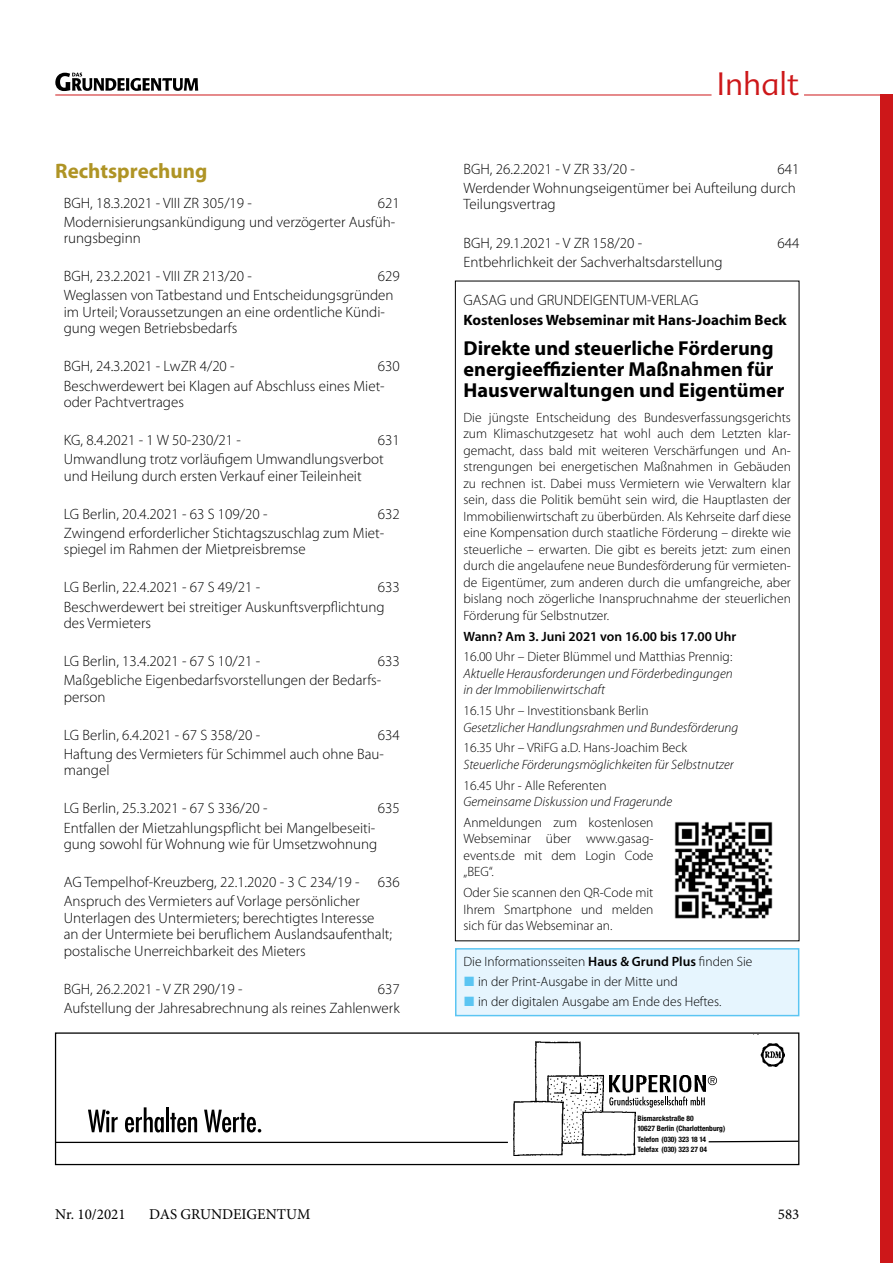
<style>
.page{position:relative;width:893px;height:1263px;background:#fff}
.page>*{position:absolute;margin:0;border:0;box-sizing:border-box;transform-origin:0 0}
.t1{font:300 31.5px "Advert";color:#cd1719}
.t2{font:700 21px "Myriad Pro";color:#af9425}
.t3{font:700 20.25px/21px "Myriad Pro";color:#000}
.t4{font:300 15px/19px "Myriad Pro";color:#000}
.t5{font:700 15px "Myriad Pro";color:#000}
.t6{font:15px "Minion Pro";color:#000}
.t7{font:300 13.5px/16.5px "Myriad Pro";color:#000;text-align:justify}
.t8{font:italic 300 13.5px/16.5px "Myriad Pro";color:#000}
.t9{font:600 13.5px "Myriad Pro";color:#000}
.t10{font:700 condensed 7.5px/10.5px "Helvetica Neue LT";color:#000}
.s1{font-weight:600}
.s2{color:#5bc5f2}
</style>
<div class="page">
<div style="left:880px;top:95px;width:13px;height:1168px;background:#cd1719"></div>
<svg style="left:55px;top:73px;width:143px;height:18px"></svg>
<hr style="left:55px;top:95px;width:656px;height:1px;background:#cd1719">
<hr style="left:804px;top:95px;width:89px;height:1px;background:#cd1719">
<div style="left:455px;top:948px;width:344px;height:68px;background:#e6f5fe;border:2px solid #5bc5f2"></div>
<img style="left:753px;top:1034px;width:32px;height:32px">
<div style="left:55px;top:1032px;width:744px;height:133px;border:1px solid #000"></div>
<svg style="left:88px;top:1110px;width:30px;height:22px"></svg>
<svg style="left:125px;top:1107px;width:39px;height:25px"></svg>
<hr style="left:166px;top:1107px;width:3px;height:25px;background:#000">
<svg style="left:170px;top:1113px;width:27px;height:19px"></svg>
<svg style="left:204px;top:1110px;width:57px;height:22px"></svg>
<img style="left:513px;top:1042px;width:122px;height:113px">
<img style="left:610px;top:1076px;width:95px;height:16px">
<svg style="left:609px;top:1096px;width:96px;height:11px"></svg>
<svg style="left:55px;top:1140px;width:744px;height:4px"></svg>
<svg style="left:708px;top:1076px;width:9px;height:9px"></svg>
<img style="left:674px;top:821px;width:99px;height:98px">
<h2 class="t2" style="left:55px;top:158px;width:154px">Rechtsprechung</h2>
<p class="t4" style="left:64px;top:193px;width:190px">BGH, 18.3.2021 - VIII ZR 305/19 -</p>
<p class="t4" style="left:64px;top:193px;width:337px;text-align:right">621<br>Modernisierungsankündigung und verzögerter Ausfüh-</p>
<p class="t4" style="left:64px;top:229px;width:78px">rungsbeginn</p>
<p class="t4" style="left:64px;top:267px;width:190px">BGH, 23.2.2021 - VIII ZR 213/20 -</p>
<p class="t4" style="left:64px;top:267px;width:337px;text-indent:314px">629<br>Weglassen von Tatbestand und Entscheidungsgründen</p>
<p class="t4" style="left:64px;top:303px;width:323px;line-height:16.5px">im Urteil; Voraussetzungen an eine ordentliche Kündi&shy;gung wegen Betriebsbedarfs</p>
<p class="t4" style="left:64px;top:357px;width:172px">BGH, 24.3.2021 - LwZR 4/20 -</p>
<p class="t4" style="left:64px;top:357px;width:337px;text-indent:314px">630<br>Beschwerdewert bei Klagen auf Abschluss eines Miet-</p>
<p class="t4" style="left:64px;top:392px;width:122px">oder Pachtvertrages</p>
<p class="t4" style="left:64px;top:430px;width:179px">KG, 8.4.2021 - 1 W 50-230/21 -</p>
<p class="t4" style="left:64px;top:430px;width:337px;text-indent:314px">631<br>Umwandlung trotz vorläufigem Umwandlungsverbot</p>
<p class="t4" style="left:64px;top:466px;width:299px">und Heilung durch ersten Verkauf einer Teileinheit</p>
<p class="t4" style="left:64px;top:504px;width:205px">LG Berlin, 20.4.2021 - 63 S 109/20 -</p>
<p class="t4" style="left:64px;top:504px;width:337px;text-indent:314px">632<br>Zwingend erforderlicher Stichtagszuschlag zum Miet-</p>
<p class="t4" style="left:64px;top:540px;width:244px">spiegel im Rahmen der Mietpreisbremse</p>
<p class="t4" style="left:64px;top:578px;width:198px">LG Berlin, 22.4.2021 - 67 S 49/21 -</p>
<p class="t4" style="left:64px;top:578px;width:337px;text-indent:314px">633<br>Beschwerdewert bei streitiger Auskunftsverpflichtung</p>
<p class="t4" style="left:64px;top:613px;width:89px">des Vermieters</p>
<p class="t4" style="left:64px;top:651px;width:198px">LG Berlin, 13.4.2021 - 67 S 10/21 -</p>
<p class="t4" style="left:64px;top:651px;width:337px;text-indent:314px">633<br>Maßgebliche Eigenbedarfsvorstellungen der Bedarfs-</p>
<p class="t4" style="left:64px;top:687px;width:43px">person</p>
<p class="t4" style="left:64px;top:725px;width:198px">LG Berlin, 6.4.2021 - 67 S 358/20 -</p>
<p class="t4" style="left:64px;top:725px;width:337px;text-indent:314px">634<br>Haftung des Vermieters für Schimmel auch ohne Bau-</p>
<p class="t4" style="left:64px;top:761px;width:47px">mangel</p>
<p class="t4" style="left:64px;top:799px;width:205px">LG Berlin, 25.3.2021 - 67 S 336/20 -</p>
<p class="t4" style="left:378px;top:799px;width:23px">635</p>
<p class="t4" style="left:64px;top:819px;width:315px;line-height:16.5px">Entfallen der Mietzahlungspflicht bei Mangelbeseiti&shy;gung sowohl für Wohnung wie für Umsetzwohnung</p>
<p class="t4" style="left:64px;top:872px;width:337px">AG Tempelhof-Kreuzberg, 22.1.2020 - 3 C 234/19 - 636<br>Anspruch des Vermieters auf Vorlage persönlicher</p>
<p class="t4" style="left:64px;top:909px;width:330px;line-height:16.5px">Unterlagen des Untermieters; berechtigtes Interesse an der Untermiete bei beruflichem Auslandsaufenthalt; postalische Unerreichbarkeit des Mieters</p>
<p class="t4" style="left:64px;top:979px;width:180px">BGH, 26.2.2021 - V ZR 290/19 -</p>
<p class="t4" style="left:64px;top:979px;width:337px;text-align:right">637<br>Aufstellung der Jahresabrechnung als reines Zahlenwerk</p>
<h1 class="t1" style="left:717px;top:66px;width:84px">Inhalt</h1>
<p class="t4" style="left:463px;top:159px;width:173px">BGH, 26.2.2021 - V ZR 33/20 -</p>
<p class="t4" style="left:463px;top:159px;width:337px;text-align:right">641<br>Werdender Wohnungseigentümer bei Aufteilung durch</p>
<p class="t4" style="left:463px;top:195px;width:94px">Teilungsvertrag</p>
<p class="t4" style="left:463px;top:233px;width:180px">BGH, 29.1.2021 - V ZR 158/20 -</p>
<p class="t4" style="left:777px;top:233px;width:23px">644</p>
<p class="t4" style="left:463px;top:252px;width:261px">Entbehrlichkeit der Sachverhaltsdarstellung</p>
<p class="t4" style="left:463px;top:290px;width:236px">GASAG und GRUNDEIGENTUM-VERLAG</p>
<p class="t5" style="left:463px;top:311px;width:325px">Kostenloses Webseminar mit Hans-Joachim Beck</p>
<h3 class="t3" style="left:463px;top:337px;width:323px">Direkte und steuerliche Förderung energieeffizienter Maßnahmen für<br>Hausverwaltungen und Eigentümer</h3>
<p class="t7" style="left:463px;top:409px;width:329px">Die jüngste Entscheidung des Bundesverfassungsgerichts zum Klimaschutzgesetz hat wohl auch dem Letzten klar&shy;gemacht, dass bald mit weiteren Verschärfungen und An&shy;strengungen bei energetischen Maßnahmen in Gebäuden zu rechnen ist. Dabei muss Vermietern wie Verwaltern klar sein, dass die Politik bemüht sein wird, die Hauptlasten der Immobilienwirtschaft zu überbürden. Als Kehrseite darf diese eine Kompensation durch staatliche Förderung – direkte wie steuerliche – erwarten. Die gibt es bereits jetzt: zum einen durch die angelaufene neue Bundesförderung für vermieten&shy;de Eigentümer, zum anderen durch die umfangreiche, aber bislang noch zögerliche Inanspruchnahme der steuerlichen Förderung für Selbstnutzer.</p>
<p class="t9" style="left:463px;top:627px;width:274px">Wann? Am 3. Juni 2021 von 16.00 bis 17.00 Uhr</p>
<p class="t7" style="left:463px;top:648px;width:270px">16.00 Uhr – Dieter Blümmel und Matthias Prennig:</p>
<p class="t8" style="left:463px;top:665px;width:271px">Aktuelle Herausforderungen und Förderbedingungen in der Immobilienwirtschaft</p>
<p class="t7" style="left:463px;top:702px;width:187px">16.15 Uhr – Investitionsbank Berlin</p>
<p class="t8" style="left:463px;top:719px;width:276px">Gesetzlicher Handlungsrahmen und Bundesförderung</p>
<p class="t7" style="left:463px;top:739px;width:225px">16.35 Uhr – VRiFG a.D. Hans-Joachim Beck</p>
<p class="t8" style="left:463px;top:756px;width:272px">Steuerliche Förderungsmöglichkeiten für Selbstnutzer</p>
<p class="t7" style="left:463px;top:777px;width:145px">16.45 Uhr - Alle Referenten</p>
<p class="t8" style="left:463px;top:793px;width:210px">Gemeinsame Diskussion und Fragerunde</p>
<p class="t7" style="left:463px;top:814px;width:191px">Anmeldungen zum kostenlosen Webseminar über www.gasag&shy;events.de mit dem Login Code „BEG“.</p>
<p class="t7" style="left:463px;top:884px;width:191px">Oder Sie scannen den QR-Code mit Ihrem Smartphone und melden sich für das Webseminar an.</p>
<p class="t7" style="left:463px;top:953px;width:290px">Die Informationsseiten <span class="s1">Haus &amp; Grund Plus</span> finden Sie</p>
<p class="t7" style="left:463px;top:973px;width:216px"><span class="s2">■</span> in der Print-Ausgabe in der Mitte und</p>
<p class="t7" style="left:463px;top:993px;width:259px"><span class="s2">■</span> in der digitalen Ausgabe am Ende des Heftes.</p>
<p class="t10" style="left:638px;top:1113px;width:89px">Bismarckstraße 80<br>10627 Berlin (Charlottenburg)<br>Telefon (030) 323 18 14<br>Telefax (030) 323 27 04</p>
<p class="t6" style="left:55px;top:1204px;width:72px">Nr. 10/2021</p>
<p class="t6" style="left:149px;top:1204px;width:163px">DAS GRUNDEIGENTUM</p>
<p class="t6" style="left:778px;top:1204px;width:23px">583</p>
</div>
